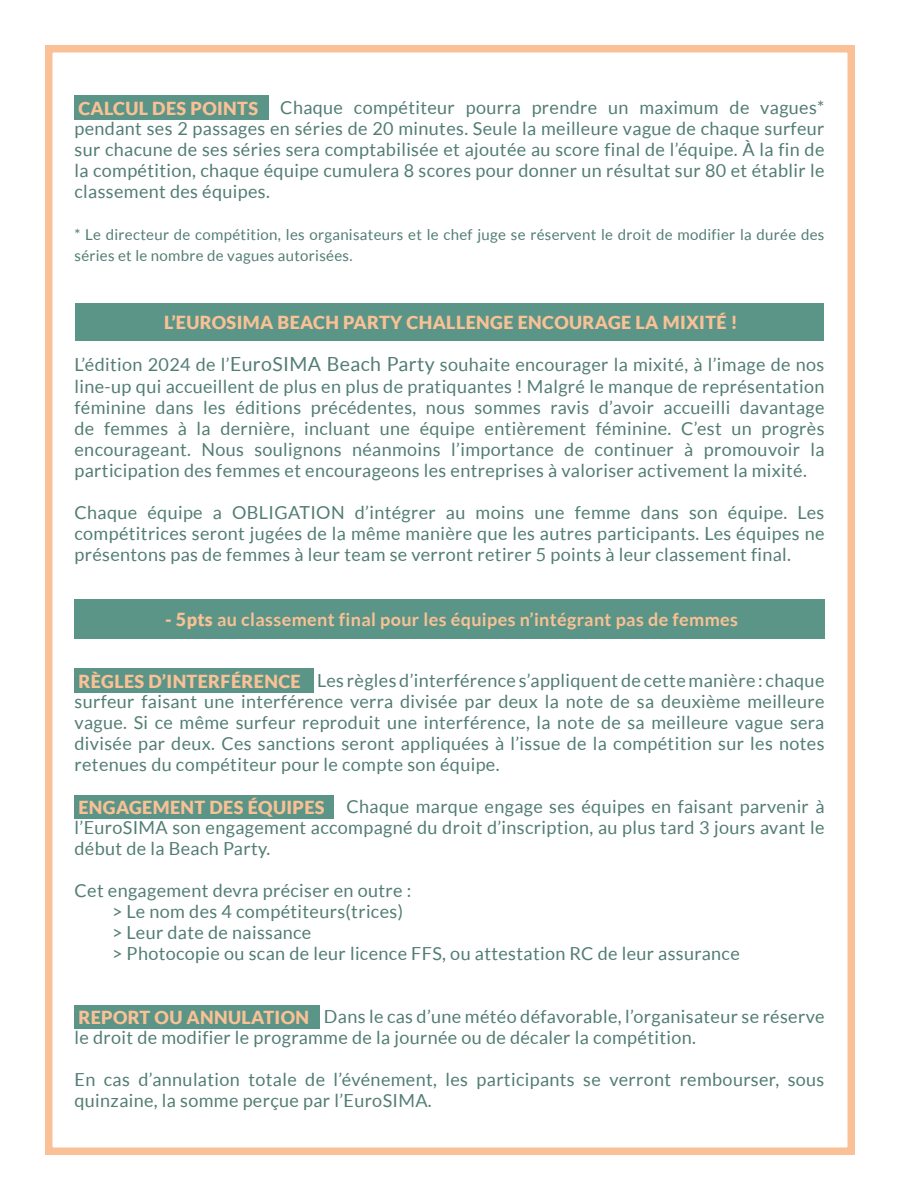
<style>
.page{position:relative;width:900px;height:1200px;background:#fff}
.page>*{position:absolute;margin:0;border:0;box-sizing:border-box;transform-origin:0 0}
.t1{font:18px/21px "Lato";letter-spacing:.02em;color:#527d74;text-align:justify}
.t2{font:700 18px "Lato";letter-spacing:.02em;color:#f9c195}
.t3{font:900 18px "Lato";letter-spacing:.02em;color:#f9c195}
.t4{font:15px/21px "Lato";letter-spacing:.02em;color:#527d74}
.s1{font-weight:900;color:#f9c195}
.s2{font-size:19.5px}
.s3{font-weight:900}
</style>
<div class="page">
<div style="left:45px;top:45px;width:810px;height:1110px;border:8px solid #f9c195"></div>
<div style="left:75px;top:96px;width:194px;height:24px;background:#5b9587"></div>
<div style="left:75px;top:303px;width:749px;height:38px;background:#5b9587"></div>
<div style="left:75px;top:599px;width:750px;height:40px;background:#5b9587"></div>
<div style="left:75px;top:669px;width:239px;height:24px;background:#5b9587"></div>
<div style="left:75px;top:795px;width:259px;height:24px;background:#5b9587"></div>
<div style="left:75px;top:1005px;width:245px;height:24px;background:#5b9587"></div>
<p class="t1" style="left:75px;top:97px;width:751px"><span class="s1">CALCUL DES POINTS</span> Chaque compétiteur pourra prendre un maximum de vagues* pendant ses 2 passages en séries de 20 minutes. Seule la meilleure vague de chaque surfeur sur chacune de ses séries sera comptabilisée et ajoutée au score final de l’équipe. À la fin de la compétition, chaque équipe cumulera 8 scores pour donner un résultat sur 80 et établir le classement des équipes.</p>
<p class="t4" style="left:75px;top:224px;width:751px">* Le directeur de compétition, les organisateurs et le chef juge se réservent le droit de modifier la durée des séries et le nombre de vagues autorisées.</p>
<p class="t3" style="left:164px;top:312px;width:575px">L’EUROSIMA BEACH PARTY CHALLENGE ENCOURAGE LA MIXITÉ !</p>
<p class="t1" style="left:75px;top:354px;width:751px">L’édition 2024 de l’<span class="s2">EuroSIMA Beach Party</span> souhaite encourager la mixité, à l’image de nos line-up qui accueillent de plus en plus de pratiquantes ! Malgré le manque de représentation féminine dans les éditions précédentes, nous sommes ravis d’avoir accueilli davantage de femmes à la dernière, incluant une équipe entièrement féminine. C’est un progrès encourageant. Nous soulignons néanmoins l’importance de continuer à promouvoir la participation des femmes et encourageons les entreprises à valoriser activement la mixité.</p>
<p class="t1" style="left:75px;top:502px;width:751px">Chaque équipe a OBLIGATION d’intégrer au moins une femme dans son équipe. Les compétitrices seront jugées de la même manière que les autres participants. Les équipes ne présentons pas de femmes à leur team se verront retirer 5 points à leur classement final.</p>
<p class="t2" style="left:165px;top:609px;width:575px"><span class="s3">- 5pts</span> au classement final pour les équipes n’intégrant pas de femmes</p>
<p class="t1" style="left:75px;top:670px;width:751px"><span class="s1">RÈGLES D’INTERFÉRENCE</span> Les règles d’interférence s’appliquent de cette manière : chaque surfeur faisant une interférence verra divisée par deux la note de sa deuxième meilleure vague. Si ce même surfeur reproduit une interférence, la note de sa meilleure vague sera divisée par deux. Ces sanctions seront appliquées à l’issue de la compétition sur les notes retenues du compétiteur pour le compte son équipe.</p>
<p class="t1" style="left:75px;top:796px;width:751px"><span class="s1">ENGAGEMENT DES ÉQUIPES</span> Chaque marque engage ses équipes en faisant parvenir à l’EuroSIMA son engagement accompagné du droit d’inscription, au plus tard 3 jours avant le début de la Beach Party.</p>
<p class="t1" style="left:112px;top:880px;width:629px;text-align:left;text-indent:-37px">Cet engagement devra préciser en outre :<br>&gt; Le nom des 4 compétiteurs(trices)<br>&gt; Leur date de naissance<br>&gt; Photocopie ou scan de leur licence FFS, ou attestation RC de leur assurance</p>
<p class="t1" style="left:75px;top:1006px;width:751px"><span class="s1">REPORT OU ANNULATION</span> Dans le cas d’une météo défavorable, l’organisateur se réserve le droit de modifier le programme de la journée ou de décaler la compétition.</p>
<p class="t1" style="left:75px;top:1069px;width:751px">En cas d’annulation totale de l’événement, les participants se verront rembourser, sous quinzaine, la somme perçue par l’EuroSIMA.</p>
</div>
